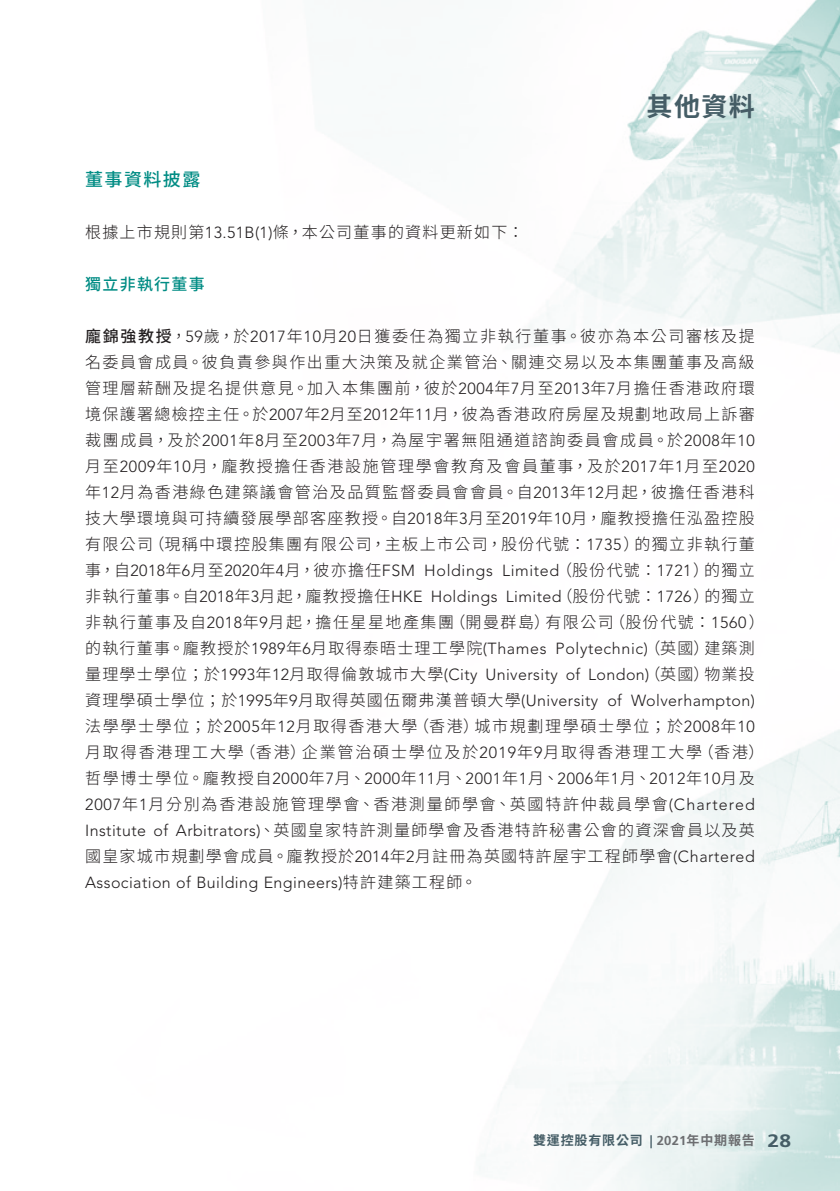
<style>
.page{position:relative;width:840px;height:1191px;background:#fff}
.page>*{position:absolute;margin:0;border:0;box-sizing:border-box;transform-origin:0 0}
.t1{font:700 26px "Source Han Sans TC";color:#455d66}
.Heading_1{font:500 18px "Source Han Sans TC";letter-spacing:.08em;color:#008c84}
.t2{font:700 18px "Frutiger LT Std";color:#455d66;scale:1.17 1}
.Body_Text{font:300 16px/26px "Source Han Sans TC";letter-spacing:.09em;color:#231f20;text-align:right}
.Body_Text-2{font:300 16px/26px "Avenir LT Std";letter-spacing:.025em;color:#231f20}
.Body_Text-3{font:300 16px "Avenir LT Std";letter-spacing:.05em;color:#231f20}
.Body_Text-4{font:300 16px "Source Han Sans TC";letter-spacing:.11em;color:#231f20}
.Body_Text-5{font:300 16px "Source Han Sans TC";letter-spacing:.115em;color:#231f20}
.Heading_2{font:500 16px "Source Han Sans TC";letter-spacing:.08em;color:#008c84}
.t3{font:700 13px "Source Han Sans TC";letter-spacing:.065em;color:#6c6d70}
.t4{font:700 13px "Source Han Sans TC";letter-spacing:.065em;color:#455d66}
.s1{font-family:"Avenir LT Std"}
.s2{font-weight:500}
.s3{font-family:"Source Han Sans TC"}
.s4{font-family:"Frutiger LT Std";color:#455d66}
.s5{font-family:"Frutiger LT Std"}
</style>
<div class="page">
<img style="left:479px;top:0;width:360px;height:1191px">
<h1 class="t1" style="left:646px;top:92px;width:110px">其他資料</h1>
<p class="Heading_1" style="left:85px;top:169px;width:117px">董事資料披露</p>
<p class="Body_Text" style="left:85px;top:219px;width:440px">根據上市規則第<span class="s1">13.51B</span> 條<span class="s1">)1(</span> ，本公司董事的資料更新如下：</p>
<p class="Heading_2" style="left:85px;top:275px;width:121px">獨立非執行董事</p>
<p class="Body_Text" style="left:85px;top:323px;width:671px"><span class="s2">龐錦強教授</span>，<span class="s1">59</span>歲，於<span class="s1">2017</span>年<span class="s1">10</span>月<span class="s1">20</span>日獲委任為獨立非執行董事。彼亦為本公司審核及提名委員會成員。彼負責參與作出重大決策及就企業管治、關連交易以及本集團董事及高級管理層薪酬及提名提供意見。加入本集團前，彼於<span class="s1">2004</span>年<span class="s1">7</span>月至<span class="s1">2013</span>年<span class="s1">7</span>月擔任香港政府環境保護署總檢控主任。於<span class="s1">2007</span>年<span class="s1">2</span>月至<span class="s1">2012</span>年<span class="s1">11</span>月，彼為香港政府房屋及規劃地政局上訴審裁團成員，及於<span class="s1">2001</span>年<span class="s1">8</span>月至<span class="s1">2003</span>年 月<span class="s1">7</span> ，為屋宇署無阻通道諮詢委員會成員。於<span class="s1">2008</span>年<span class="s1">10</span>月至<span class="s1">2009</span>年<span class="s1">10</span>月，龐教授擔任香港設施管理學會教育及會員董事，及於<span class="s1">2017</span>年<span class="s1">1</span>月至<span class="s1">2020</span>年<span class="s1">12</span>月為香港綠色建築議會管治及品質監督委員會會員。自<span class="s1">2013</span>年<span class="s1">12</span>月起，彼擔任香港科技大學環境與可持續發展學部客座教授。自<span class="s1">2018</span>年<span class="s1">3</span>月至<span class="s1">2019</span>年<span class="s1">10</span>月，龐教授擔任泓盈控股的獨立非執行董</p>
<p class="Body_Text" style="left:148px;top:531px;width:492px">（現稱中環控股集團有限公司，主板上市公司，股份代號：<span class="s1">1735</span>）</p>
<p class="Body_Text" style="left:85px;top:531px;width:70px">有限公司</p>
<p class="Body_Text" style="left:85px;top:557px;width:331px">事，自<span class="s1">2018</span>年<span class="s1">6</span>月至<span class="s1">2020</span>年月<span class="s1">4</span> ，彼亦擔任<span class="s1">FSM</span></p>
<p class="Body_Text-2" style="left:424px;top:557px;width:70px">Holdings</p>
<p class="Body_Text-2" style="left:502px;top:557px;width:59px">Limited</p>
<p class="Body_Text" style="left:556px;top:557px;width:154px">（股份代號：<span class="s1">1721</span>）</p>
<p class="Body_Text" style="left:704px;top:557px;width:52px">的獨立</p>
<p class="Body_Text" style="left:85px;top:583px;width:339px">非執行董事。自<span class="s1">2018</span>年<span class="s1">3</span>月起，龐教授擔任<span class="s1">HKE</span></p>
<p class="Body_Text-2" style="left:430px;top:583px;width:68px">Holdings</p>
<p class="Body_Text" style="left:556px;top:583px;width:154px">（股份代號：<span class="s1">1726</span>）</p>
<p class="Body_Text" style="left:704px;top:583px;width:52px">的獨立</p>
<p class="Body_Text-2" style="left:505px;top:583px;width:57px">Limited</p>
<p class="Body_Text" style="left:85px;top:609px;width:370px">非執行董事及自<span class="s1">2018</span>年<span class="s1">9</span>月起，擔任星星地產集團</p>
<p class="Body_Text" style="left:449px;top:609px;width:102px">（開曼群島）</p>
<p class="Body_Text" style="left:545px;top:609px;width:70px">有限公司</p>
<p class="Body_Text" style="left:609px;top:609px;width:157px">（股份代號：<span class="s1">1560</span>(</p>
<p class="Body_Text" style="left:85px;top:635px;width:462px">的執行董事。龐教授於<span class="s1">1989</span>年<span class="s1">6</span>月取得泰晤士理工學院<span class="s1">(Thames</span></p>
<p class="Body_Text-2" style="left:555px;top:635px;width:155px">Polytechnic)<span class="s3">（英國）</span></p>
<p class="Body_Text" style="left:704px;top:635px;width:52px">建築測</p>
<p class="Body_Text" style="left:85px;top:661px;width:393px">量理學士學位；於<span class="s1">1993</span>年<span class="s1">12</span>月取得倫敦城市大學<span class="s1">(City</span></p>
<p class="Body_Text-2" style="left:485px;top:661px;width:74px">University</p>
<p class="Body_Text-2" style="left:565px;top:661px;width:16px">of</p>
<p class="Body_Text-2" style="left:587px;top:661px;width:123px">London)<span class="s3">（英國）</span></p>
<p class="Body_Text" style="left:704px;top:661px;width:52px">物業投</p>
<p class="Body_Text" style="left:474px;top:687px;width:281px;text-align:left;text-indent:-389px">資理學碩士學位；於<span class="s1">1995</span>年<span class="s1">9</span>月取得英國伍爾弗漢普頓大學<span class="s1">(University<br></span>城市規劃理學碩士學位；於<span class="s1">2008</span>年<span class="s1">10</span></p>
<p class="Body_Text-2" style="left:607px;top:687px;width:16px">of</p>
<p class="Body_Text-2" style="left:630px;top:687px;width:125px">Wolverhampton(</p>
<p class="Body_Text" style="left:413px;top:713px;width:68px">（香港）</p>
<p class="Body_Text" style="left:85px;top:713px;width:334px">法學學士學位；於<span class="s1">2005</span>年<span class="s1">12</span>月取得香港大學</p>
<p class="Body_Text" style="left:239px;top:739px;width:68px">（香港）</p>
<p class="Body_Text" style="left:697px;top:739px;width:68px">（香港(</p>
<p class="Body_Text-5" style="left:302px;top:743px;width:401px">企業管治碩士學位及於<span class="s1">2019</span>年<span class="s1">9</span>月取得香港理工大學</p>
<p class="Body_Text-5" style="left:85px;top:743px;width:160px">月取得香港理工大學</p>
<p class="Body_Text-3" style="left:85px;top:769px;width:670px"><span class="s3">哲學博士學位。龐教授自</span>2000<span class="s3">年 月</span>7 <span class="s3">、</span>2000<span class="s3">年</span>11<span class="s3">月、</span>2001<span class="s3">年 月</span>1 <span class="s3">、</span>2006<span class="s3">年 月</span>1 <span class="s3">、</span>2012<span class="s3">年</span>10<span class="s3">月及</span></p>
<p class="Body_Text-4" style="left:85px;top:795px;width:671px"><span class="s1">2007</span>年<span class="s1">1</span>月分別為香港設施管理學會、香港測量師學會、英國特許仲裁員學會<span class="s1">(Chartered</span></p>
<p class="Body_Text" style="left:176px;top:817px;width:580px"><span class="s1">Arbitrators)</span>、英國皇家特許測量師學會及香港特許秘書公會的資深會員以及英</p>
<p class="Body_Text-2" style="left:153px;top:817px;width:16px">of</p>
<p class="Body_Text-2" style="left:85px;top:817px;width:670px">Institute<br><span class="s3">國皇家城市規劃學會成員。龐教授於</span>2014<span class="s3">年</span>2<span class="s3">月註冊為英國特許屋宇工程師學會</span>(Chartered<br>Association of Building Engineers)<span class="s3">特許建築工程師。</span></p>
<p class="t4" style="left:532px;top:1132px;width:111px">雙運控股有限公司</p>
<p class="t3" style="left:649px;top:1132px;width:107px"><span class="s4">|</span> <span class="s5">2021</span>年中期報告</p>
<p class="t2" style="left:766px;top:1129px;width:22px">28</p>
</div>
